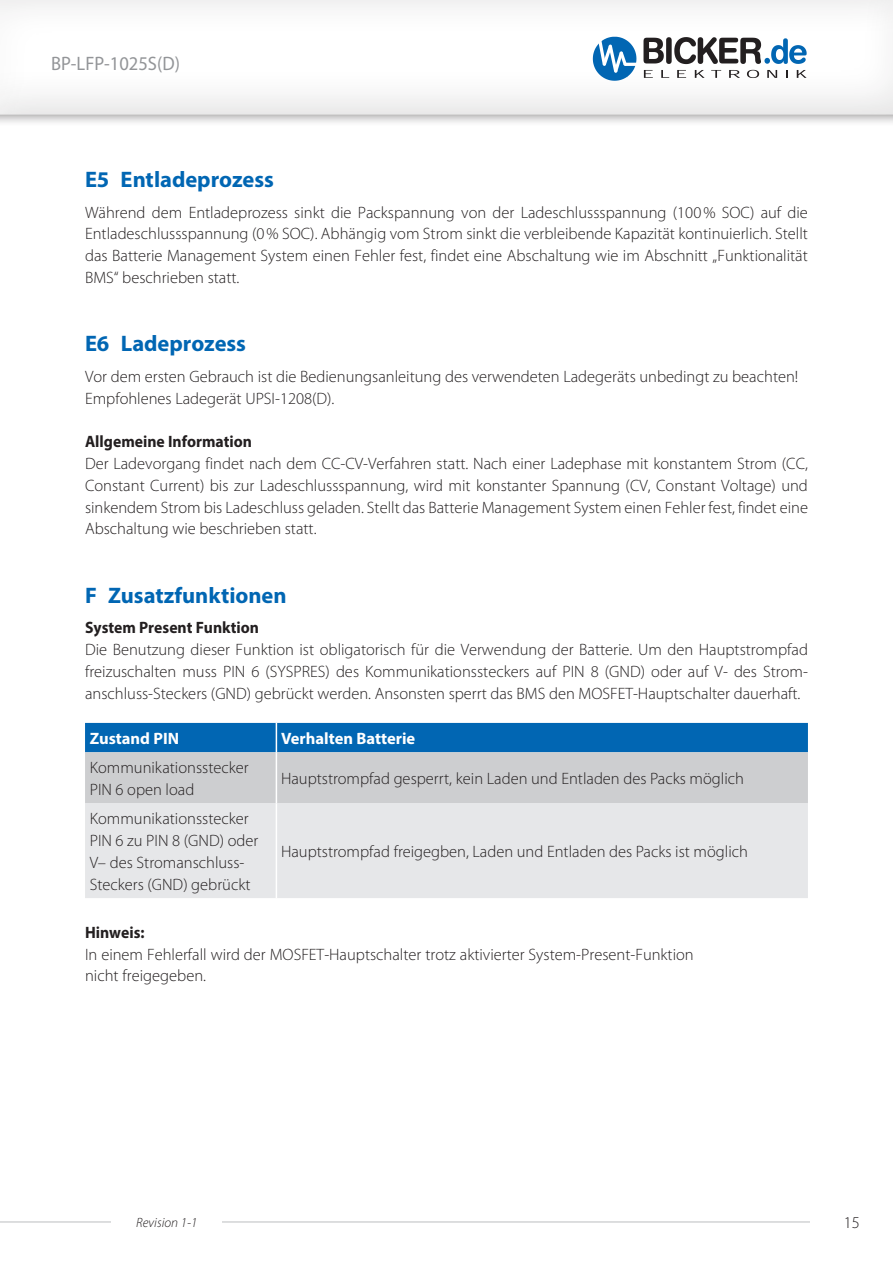
<style>
.page{position:relative;width:893px;height:1263px;background:#fff}
.page>*{position:absolute;margin:0;border:0;box-sizing:border-box;transform-origin:0 0}
.t1{font:700 22.5px "Myriad Pro";color:#0166b3}
.t2{font:19.5px "Myriad Pro";color:#939598;scale:.95 1}
.t3{font:300 16.5px/21.8px "Myriad Pro";color:#231f20}
.t4{font:700 16.5px "Myriad Pro";color:#231f20;scale:.95 1}
.t5{font:700 16.5px "Myriad Pro";color:#fff}
.t6{font:italic 300 13.5px "Myriad Pro";color:#231f20}
</style>
<div class="page">
<div style="left:0;top:0;width:893px;height:127px;background:#231f20;opacity:.5"></div>
<div style="left:0;top:0;width:893px;height:116px;background:#231f20;opacity:.25"></div>
<svg style="left:593px;top:37px;width:214px;height:44px"></svg>
<hr style="left:0;top:1221px;width:829px;height:1px;background:#bcbdc0">
<div style="left:112px;top:1180px;width:110px;height:83px;background:#fff"></div>
<div style="left:810px;top:1180px;width:83px;height:83px;background:#fff"></div>
<div style="left:85px;top:803px;width:723px;height:95px;background:#e6e7e9"></div>
<svg style="left:85px;top:723px;width:723px;height:80px;background:#83a8c5"></svg>
<hr style="left:276px;top:752px;width:1px;height:51px;background:#fff">
<hr style="left:276px;top:803px;width:1px;height:95px;background:#fff">
<p class="t2" style="left:51px;top:51px;width:137px">BP-LFP-1025S(D)</p>
<h1 class="t1" style="left:85px;top:165px;width:190px">E5 Entladeprozess</h1>
<p class="t3" style="left:85px;top:201px;width:724px;text-align:justify">Während dem Entladeprozess sinkt die Packspannung von der Ladeschlussspannung (100% SOC) auf die Entladeschlussspannung (0% SOC). Abhängig vom Strom sinkt die verbleibende Kapazität kontinuierlich. Stellt das Batterie Management System einen Fehler fest, findet eine Abschaltung wie im Abschnitt „Funktionalität BMS“ beschrieben statt.</p>
<h1 class="t1" style="left:85px;top:329px;width:162px">E6 Ladeprozess</h1>
<p class="t3" style="left:85px;top:365px;width:715px">Vor dem ersten Gebrauch ist die Bedienungsanleitung des verwendeten Ladegeräts unbedingt zu beachten!<br>Empfohlenes Ladegerät UPSI-1208(D).</p>
<p class="t4" style="left:85px;top:431px;width:177px">Allgemeine Information</p>
<p class="t3" style="left:85px;top:452px;width:724px;text-align:justify">Der Ladevorgang findet nach dem CC-CV-Verfahren statt. Nach einer Ladephase mit konstantem Strom (CC, Constant Current) bis zur Ladeschlussspannung, wird mit konstanter Spannung (CV, Constant Voltage) und sinkendem Strom bis Ladeschluss geladen. Stellt das Batterie Management System einen Fehler fest, findet eine Abschaltung wie beschrieben statt.</p>
<h1 class="t1" style="left:85px;top:580px;width:203px">F Zusatzfunktionen</h1>
<p class="t4" style="left:85px;top:617px;width:185px">System Present Funktion</p>
<p class="t3" style="left:85px;top:638px;width:724px;text-align:justify">Die Benutzung dieser Funktion ist obligatorisch für die Verwendung der Batterie. Um den Hauptstrompfad freizuschalten muss PIN 6 (SYSPRES) des Kommunikationssteckers auf PIN 8 (GND) oder auf V- des Strom&shy;anschluss-Steckers (GND) gebrückt werden. Ansonsten sperrt das BMS den MOSFET-Hauptschalter dauerhaft.</p>
<p class="t5" style="left:90px;top:727px;width:91px">Zustand PIN</p>
<p class="t5" style="left:281px;top:727px;width:136px">Verhalten Batterie</p>
<p class="t3" style="left:90px;top:757px;width:161px">Kommunikationsstecker<br>PIN 6 open load</p>
<p class="t3" style="left:281px;top:767px;width:464px">Hauptstrompfad gesperrt, kein Laden und Entladen des Packs möglich</p>
<p class="t3" style="left:90px;top:808px;width:170px">Kommunikationsstecker<br>PIN 6 zu PIN 8 (GND) oder<br>V– des Stromanschluss-<br>Steckers (GND) gebrückt</p>
<p class="t3" style="left:281px;top:840px;width:468px">Hauptstrompfad freigegben, Laden und Entladen des Packs ist möglich</p>
<p class="t4" style="left:85px;top:921px;width:64px">Hinweis:</p>
<p class="t3" style="left:85px;top:943px;width:610px">In einem Fehlerfall wird der MOSFET-Hauptschalter trotz aktivierter System-Present-Funktion nicht freigegeben.</p>
<p class="t6" style="left:136px;top:1214px;width:63px">Revision 1-1</p>
<p class="t3" style="left:844px;top:1211px;width:18px">15</p>
</div>
